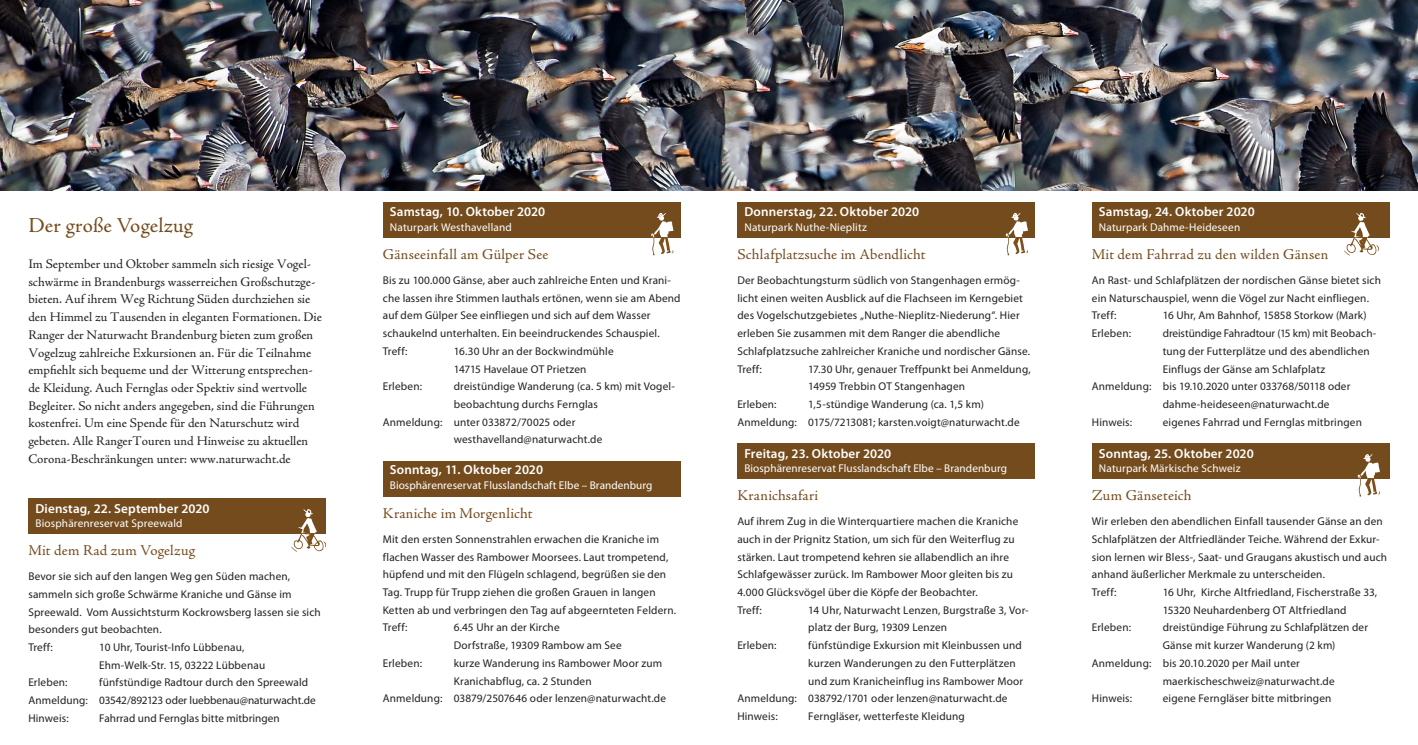
<style>
.page{position:relative;width:1418px;height:745px;background:#fff}
.page>*{position:absolute;margin:0;border:0;box-sizing:border-box;transform-origin:0 0}
.t1{font:21.25px "Adobe Jenson Pro";letter-spacing:.01em;color:#744b1c}
.t2{font:15px "Adobe Jenson Pro";letter-spacing:.015em;color:#744b1c}
.t3{font:13.12px/17.8px "Adobe Jenson Pro";color:#231f20}
.Datum_-_weiß{font:600 13.12px "Myriad Pro";letter-spacing:.01em;color:#fff}
.Termin{font:11.25px/17.8px "Myriad Pro";letter-spacing:.015em;color:#231f20}
.Datum_-_weiß-2{font:11.25px "Myriad Pro";letter-spacing:.01em;color:#fff}
.Termin-2{font:11.25px "Myriad Pro";letter-spacing:-.005em;color:#231f20}
</style>
<div class="page">
<div style="left:737px;top:443px;width:298px;height:35px;background:#744b1c"></div>
<div style="left:737px;top:202px;width:298px;height:35px;background:#744b1c"></div>
<svg style="left:1005px;top:213px;width:23px;height:42px"></svg>
<div style="left:383px;top:202px;width:297px;height:35px;background:#744b1c"></div>
<svg style="left:651px;top:213px;width:22px;height:42px"></svg>
<div style="left:28px;top:498px;width:298px;height:35px;background:#744b1c"></div>
<svg style="left:291px;top:509px;width:35px;height:42px"></svg>
<div style="left:383px;top:461px;width:297px;height:35px;background:#744b1c"></div>
<img style="left:0;top:0;width:1417px;height:190px">
<div style="left:1091px;top:202px;width:298px;height:35px;background:#744b1c"></div>
<svg style="left:1344px;top:213px;width:34px;height:42px"></svg>
<div style="left:1091px;top:443px;width:298px;height:35px;background:#744b1c"></div>
<svg style="left:1357px;top:454px;width:22px;height:42px"></svg>
<p class="t1" style="left:28px;top:213px;width:166px">Der große Vogelzug</p>
<p class="t3" style="left:28px;top:255px;width:295px">Im September und Oktober sammeln sich riesige Vogel&shy;schwärme in Brandenburgs wasserreichen Großschutzge&shy;bieten. Auf ihrem Weg Richtung Süden durchziehen sie den Himmel zu Tausenden in eleganten Formationen. Die Ranger der Naturwacht Brandenburg bieten zum großen Vogelzug zahlreiche Exkursionen an. Für die Teilnahme empfiehlt sich bequeme und der Witterung entsprechen&shy;de Kleidung. Auch Fernglas oder Spektiv sind wertvolle Begleiter. So nicht anders angegeben, sind die Führungen kostenfrei. Um eine Spende für den Naturschutz wird gebeten. Alle RangerTouren und Hinweise zu aktuellen Corona-Beschränkungen unter: www.naturwacht.de</p>
<p class="Datum_-_weiß" style="left:35px;top:499px;width:176px">Dienstag, 22. September 2020</p>
<p class="Datum_-_weiß-2" style="left:35px;top:515px;width:149px">Biosphärenreservat Spreewald</p>
<p class="t2" style="left:28px;top:541px;width:168px">Mit dem Rad zum Vogelzug</p>
<p class="Termin" style="left:28px;top:567px;width:294px">Bevor sie sich auf den langen Weg gen Süden machen, sammeln sich große Schwärme Kraniche und Gänse im Spreewald. Vom Aussichtsturm Kockrowsberg lassen sie sich besonders gut beobachten.</p>
<p class="Termin" style="left:28px;top:637px;width:26px">Treff:</p>
<p class="Termin" style="left:99px;top:637px;width:147px">10 Uhr, Tourist-Info Lübbenau,</p>
<p class="Termin" style="left:99px;top:655px;width:167px">Ehm-Welk-Str. 15, 03222 Lübbenau</p>
<p class="Termin" style="left:28px;top:673px;width:41px">Erleben:</p>
<p class="Termin" style="left:99px;top:673px;width:210px">fünfstündige Radtour durch den Spreewald</p>
<p class="Termin-2" style="left:28px;top:693px;width:289px">Anmeldung: 03542/892123 oder luebbenau@naturwacht.de</p>
<p class="Termin" style="left:28px;top:708px;width:42px">Hinweis:</p>
<p class="Termin" style="left:99px;top:708px;width:182px">Fahrrad und Fernglas bitte mitbringen</p>
<p class="Datum_-_weiß" style="left:390px;top:203px;width:157px">Samstag, 10. Oktober 2020</p>
<p class="Datum_-_weiß-2" style="left:390px;top:220px;width:123px">Naturpark Westhavelland</p>
<p class="t2" style="left:383px;top:245px;width:167px">Gänseeinfall am Gülper See</p>
<p class="Termin" style="left:383px;top:271px;width:299px">Bis zu 100.000 Gänse, aber auch zahlreiche Enten und Krani&shy;che lassen ihre Stimmen lauthals ertönen, wenn sie am Abend auf dem Gülper See einfliegen und sich auf dem Wasser schaukelnd unterhalten. Ein beeindruckendes Schauspiel.</p>
<p class="Termin" style="left:383px;top:342px;width:26px">Treff:</p>
<p class="Termin" style="left:454px;top:342px;width:161px">16.30 Uhr an der Bockwindmühle<br>14715 Havelaue OT Prietzen</p>
<p class="Termin" style="left:383px;top:377px;width:41px">Erleben:</p>
<p class="Termin" style="left:454px;top:377px;width:223px">dreistündige Wanderung (ca. 5 km) mit Vogel&shy;beobachtung durchs Fernglas</p>
<p class="Termin" style="left:454px;top:412px;width:150px;text-indent:-71px">Anmeldung: unter 033872/70025 oder westhavelland@naturwacht.de</p>
<p class="Datum_-_weiß" style="left:390px;top:461px;width:155px">Sonntag, 11. Oktober 2020</p>
<p class="Datum_-_weiß-2" style="left:390px;top:477px;width:264px">Biosphärenreservat Flusslandschaft Elbe – Brandenburg</p>
<p class="t2" style="left:383px;top:504px;width:151px">Kraniche im Morgenlicht</p>
<p class="Termin" style="left:383px;top:529px;width:295px">Mit den ersten Sonnenstrahlen erwachen die Kraniche im flachen Wasser des Rambower Moorsees. Laut trompetend, hüpfend und mit den Flügeln schlagend, begrüßen sie den Tag. Trupp für Trupp ziehen die großen Grauen in langen Ketten ab und verbringen den Tag auf abgeernteten Feldern.</p>
<p class="Termin" style="left:383px;top:618px;width:26px">Treff:</p>
<p class="Termin" style="left:454px;top:618px;width:107px">6.45 Uhr an der Kirche</p>
<p class="Termin" style="left:454px;top:636px;width:169px">Dorfstraße, 19309 Rambow am See</p>
<p class="Termin" style="left:383px;top:653px;width:41px">Erleben:</p>
<p class="Termin" style="left:454px;top:653px;width:210px">kurze Wanderung ins Rambower Moor zum<br>Kranichabflug, ca. 2 Stunden</p>
<p class="Termin" style="left:383px;top:689px;width:285px">Anmeldung: 03879/2507646 oder lenzen@naturwacht.de</p>
<p class="Datum_-_weiß" style="left:744px;top:203px;width:176px">Donnerstag, 22. Oktober 2020</p>
<p class="Datum_-_weiß-2" style="left:744px;top:220px;width:124px">Naturpark Nuthe-Nieplitz</p>
<p class="t2" style="left:737px;top:245px;width:190px">Schlafplatzsuche im Abendlicht</p>
<p class="Termin" style="left:737px;top:271px;width:294px">Der Beobachtungsturm südlich von Stangenhagen ermög&shy;licht einen weiten Ausblick auf die Flachseen im Kerngebiet des Vogelschutzgebietes „Nuthe-Nieplitz-Niederung“. Hier erleben Sie zusammen mit dem Ranger die abendliche Schlafplatzsuche zahlreicher Kraniche und nordischer Gänse.</p>
<p class="Termin" style="left:737px;top:359px;width:26px">Treff:</p>
<p class="Termin" style="left:808px;top:359px;width:224px">17.30 Uhr, genauer Treffpunkt bei Anmeldung,</p>
<p class="Termin" style="left:808px;top:377px;width:158px">14959 Trebbin OT Stangenhagen</p>
<p class="Termin" style="left:737px;top:395px;width:41px">Erleben:</p>
<p class="Termin" style="left:808px;top:395px;width:177px">1,5-stündige Wanderung (ca. 1,5 km)</p>
<p class="Termin" style="left:737px;top:412px;width:284px">Anmeldung: 0175/7213081; karsten.voigt@naturwacht.de</p>
<p class="Datum_-_weiß" style="left:744px;top:444px;width:148px">Freitag, 23. Oktober 2020</p>
<p class="Datum_-_weiß-2" style="left:744px;top:461px;width:264px">Biosphärenreservat Flusslandschaft Elbe – Brandenburg</p>
<p class="t2" style="left:737px;top:486px;width:82px">Kranichsafari</p>
<p class="Termin" style="left:737px;top:512px;width:282px">Auf ihrem Zug in die Winterquartiere machen die Kraniche auch in der Prignitz Station, um sich für den Weiterflug zu stärken. Laut trompetend kehren sie allabendlich an ihre Schlafgewässer zurück. Im Rambower Moor gleiten bis zu 4.000 Glücksvögel über die Köpfe der Beobachter.</p>
<p class="Termin" style="left:737px;top:600px;width:26px">Treff:</p>
<p class="Termin" style="left:808px;top:600px;width:222px">14 Uhr, Naturwacht Lenzen, Burgstraße 3, Vor&shy;platz der Burg, 19309 Lenzen</p>
<p class="Termin" style="left:737px;top:636px;width:41px">Erleben:</p>
<p class="Termin" style="left:808px;top:636px;width:216px">fünfstündige Exkursion mit Kleinbussen und kurzen Wanderungen zu den Futterplätzen und zum Kranicheinflug ins Rambower Moor</p>
<p class="Termin" style="left:737px;top:689px;width:272px">Anmeldung: 038792/1701 oder lenzen@naturwacht.de</p>
<p class="Termin" style="left:737px;top:706px;width:42px">Hinweis:</p>
<p class="Termin" style="left:808px;top:706px;width:158px">Ferngläser, wetterfeste Kleidung</p>
<p class="Datum_-_weiß" style="left:1098px;top:203px;width:157px">Samstag, 24. Oktober 2020</p>
<p class="Datum_-_weiß-2" style="left:1098px;top:220px;width:143px">Naturpark Dahme-Heideseen</p>
<p class="t2" style="left:1091px;top:245px;width:238px">Mit dem Fahrrad zu den wilden Gänsen</p>
<p class="Termin" style="left:1091px;top:271px;width:290px">An Rast- und Schlafplätzen der nordischen Gänse bietet sich ein Naturschauspiel, wenn die Vögel zur Nacht einfliegen.</p>
<p class="Termin" style="left:1091px;top:306px;width:26px">Treff:</p>
<p class="Termin" style="left:1162px;top:306px;width:205px">16 Uhr, Am Bahnhof, 15858 Storkow (Mark)</p>
<p class="Termin" style="left:1091px;top:324px;width:41px">Erleben:</p>
<p class="Termin" style="left:1162px;top:324px;width:215px">dreistündige Fahradtour (15 km) mit Beobach&shy;tung der Futterplätze und des abendlichen<br>Einflugs der Gänse am Schlafplatz</p>
<p class="Termin" style="left:1162px;top:377px;width:189px;text-indent:-71px">Anmeldung: bis 19.10.2020 unter 033768/50118 oder dahme-heideseen@naturwacht.de</p>
<p class="Termin" style="left:1091px;top:412px;width:42px">Hinweis:</p>
<p class="Termin" style="left:1162px;top:412px;width:201px">eigenes Fahrrad und Fernglas mitbringen</p>
<p class="Datum_-_weiß" style="left:1098px;top:444px;width:156px">Sonntag, 25. Oktober 2020</p>
<p class="Datum_-_weiß-2" style="left:1098px;top:461px;width:143px">Naturpark Märkische Schweiz</p>
<p class="t2" style="left:1091px;top:486px;width:101px">Zum Gänseteich</p>
<p class="Termin" style="left:1091px;top:512px;width:297px">Wir erleben den abendlichen Einfall tausender Gänse an den Schlafplätzen der Altfriedländer Teiche. Während der Exkur&shy;sion lernen wir Bless-, Saat- und Graugans akustisch und auch anhand äußerlicher Merkmale zu unterscheiden.</p>
<p class="Termin" style="left:1091px;top:582px;width:26px">Treff:</p>
<p class="Termin" style="left:1162px;top:582px;width:216px">16 Uhr, Kirche Altfriedland, Fischerstraße 33,<br>15320 Neuhardenberg OT Altfriedland</p>
<p class="Termin" style="left:1091px;top:618px;width:41px">Erleben:</p>
<p class="Termin" style="left:1162px;top:618px;width:207px">dreistündige Führung zu Schlafplätzen der<br>Gänse mit kurzer Wanderung (2 km)</p>
<p class="Termin" style="left:1091px;top:653px;width:209px">Anmeldung: bis 20.10.2020 per Mail unter</p>
<p class="Termin" style="left:1162px;top:671px;width:173px">maerkischeschweiz@naturwacht.de</p>
<p class="Termin" style="left:1091px;top:689px;width:42px">Hinweis:</p>
<p class="Termin" style="left:1162px;top:689px;width:170px">eigene Ferngläser bitte mitbringen</p>
</div>
